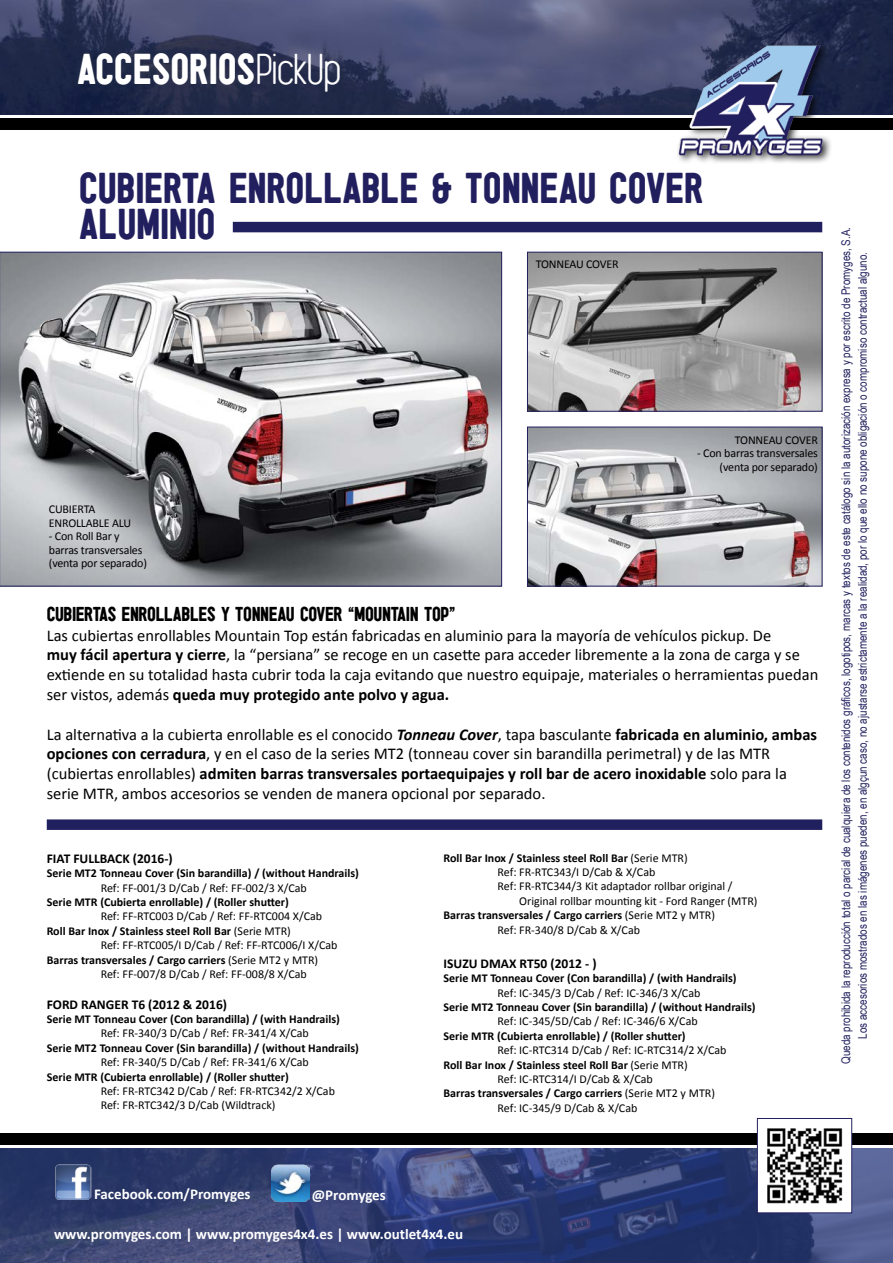
<style>
.page{position:relative;width:893px;height:1263px;background:#fff}
.page>*{position:absolute;margin:0;border:0;box-sizing:border-box;transform-origin:0 0}
.t1{font:45px/36px "Sugo";letter-spacing:-.01em;color:#221f5e}
.t2{font:45px "Sugo";color:#fff}
.t3{font:21px "Sugo";letter-spacing:-.015em;color:#000}
.t4{font:16.5px/19.8px "Calibri";color:#000}
.t5{font:700 15px "Calibri";color:#fff}
.t6{font:700 13.5px "Calibri";color:#000}
.t7{font:12px/13.5px "Calibri";color:#000}
.t8{font:700 12px "Calibri";color:#000}
.t9{font:12px/16.5px "Arial Narrow";color:#21205e;text-align:center}
.t10{font:12px "Calibri";letter-spacing:-.02em;color:#000}
.s1{font-weight:200}
.s2{font-weight:700}
.s3{font-weight:700;font-style:italic}
.s4{font-weight:400}
</style>
<div class="page">
<img style="left:0;top:1148px;width:892px;height:115px">
<img style="left:54px;top:1163px;width:38px;height:38px">
<img style="left:272px;top:1164px;width:37px;height:38px">
<div style="left:0;top:1134px;width:893px;height:11px;background:#000"></div>
<svg style="left:757px;top:1118px;width:95px;height:95px"></svg>
<img style="left:0;top:0;width:892px;height:115px">
<div style="left:0;top:118px;width:893px;height:11px;background:#000"></div>
<img style="left:670px;top:30px;width:169px;height:133px">
<hr style="left:892px;top:1148px;width:1px;height:115px;background:#25408f">
<hr style="left:892px;top:0;width:1px;height:115px;background:#25408f">
<img style="left:2px;top:254px;width:498px;height:330px">
<img style="left:529px;top:254px;width:291px;height:155px">
<div style="left:527px;top:252px;width:295px;height:159px;border:1px solid #21205e"></div>
<div style="left:233px;top:222px;width:589px;height:10px;background:#21205e"></div>
<img style="left:529px;top:429px;width:291px;height:155px">
<div style="left:527px;top:427px;width:295px;height:159px;border:1px solid #21205e"></div>
<div style="left:47px;top:819px;width:775px;height:11px;background:#21205e"></div>
<h1 class="t2" style="left:77px;top:42px;width:265px">ACCESORIOS<span class="s1">PickUp</span></h1>
<h1 class="t1" style="left:79px;top:169px;width:626px">CUBIERTA ENROLLABLE &amp; TONNEAU COVER<br>ALUMINIO</h1>
<p class="t7" style="left:49px;top:503px;width:84px">CUBIERTA<br>ENROLLABLE ALU</p>
<p class="t7" style="left:49px;top:530px;width:100px">- Con Roll Bar y barras transversales (venta por separado)</p>
<p class="t10" style="left:536px;top:257px;width:84px">TONNEAU COVER</p>
<p class="t10" style="left:735px;top:432px;width:84px">TONNEAU COVER</p>
<p class="t7" style="left:697px;top:447px;width:122px;text-align:right">- Con barras transversales (venta por separado)</p>
<h2 class="t3" style="left:47px;top:601px;width:410px">CUBIERTAS ENROLLABLES Y TONNEAU COVER “MOUNTAIN TOP”</h2>
<p class="t4" style="left:47px;top:625px;width:773px">Las cubiertas enrollables Mountain Top están fabricadas en aluminio para la mayoría de vehículos pickup. De<br><span class="s2">muy fácil apertura y cierre</span>, la “persiana” se recoge en un casette para acceder libremente a la zona de carga y se extiende en su totalidad hasta cubrir toda la caja evitando que nuestro equipaje, materiales o herramientas puedan ser vistos, además <span class="s2">queda muy protegido ante polvo y agua.</span></p>
<p class="t4" style="left:47px;top:724px;width:772px">La alternativa a la cubierta enrollable es el conocido <span class="s3">Tonneau Cover</span>, tapa basculante <span class="s2">fabricada en aluminio, ambas opciones con cerradura</span>, y en el caso de la series MT2 (tonneau cover sin barandilla perimetral) y de las MTR (cubiertas enrollables) <span class="s2">admiten barras transversales portaequipajes y roll bar de acero inoxidable</span> solo para la serie MTR, ambos accesorios se venden de manera opcional por separado.</p>
<p class="t6" style="left:47px;top:850px;width:128px">FIAT FULLBACK (2016-)</p>
<p class="t8" style="left:47px;top:865px;width:314px">Serie MT2 Tonneau Cover (Sin barandilla) / (without Handrails)</p>
<p class="t7" style="left:101px;top:881px;width:208px">Ref: FF-001/3 D/Cab / Ref: FF-002/3 X/Cab</p>
<p class="t8" style="left:47px;top:894px;width:244px">Serie MTR (Cubierta enrollable) / (Roller shutter)</p>
<p class="t7" style="left:101px;top:910px;width:223px">Ref: FF-RTC003 D/Cab / Ref: FF-RTC004 X/Cab</p>
<p class="t8" style="left:47px;top:923px;width:246px">Roll Bar Inox / Stainless steel Roll Bar <span class="s4">(Serie MTR)</span></p>
<p class="t7" style="left:101px;top:938px;width:238px">Ref: FF-RTC005/I D/Cab / Ref: FF-RTC006/I X/Cab</p>
<p class="t8" style="left:47px;top:952px;width:273px">Barras transversales / Cargo carriers <span class="s4">(Serie MT2 y MTR)</span></p>
<p class="t7" style="left:101px;top:967px;width:208px">Ref: FF-007/8 D/Cab / Ref: FF-008/8 X/Cab</p>
<p class="t6" style="left:47px;top:995px;width:182px">FORD RANGER T6 (2012 &amp; 2016)</p>
<p class="t8" style="left:47px;top:1011px;width:295px">Serie MT Tonneau Cover (Con barandilla) / (with Handrails)</p>
<p class="t7" style="left:101px;top:1027px;width:210px">Ref: FR-340/3 D/Cab / Ref: FR-341/4 X/Cab</p>
<p class="t8" style="left:47px;top:1040px;width:314px">Serie MT2 Tonneau Cover (Sin barandilla) / (without Handrails)</p>
<p class="t7" style="left:101px;top:1055px;width:210px">Ref: FR-340/5 D/Cab / Ref: FR-341/6 X/Cab</p>
<p class="t8" style="left:47px;top:1069px;width:244px">Serie MTR (Cubierta enrollable) / (Roller shutter)</p>
<p class="t7" style="left:101px;top:1084px;width:236px;line-height:14.4px">Ref: FR-RTC342 D/Cab / Ref: FR-RTC342/2 X/Cab<br>Ref: FR-RTC342/3 D/Cab (Wildtrack)</p>
<p class="t8" style="left:443px;top:850px;width:246px">Roll Bar Inox / Stainless steel Roll Bar <span class="s4">(Serie MTR)</span></p>
<p class="t7" style="left:497px;top:865px;width:159px">Ref: FR-RTC343/I D/Cab &amp; X/Cab</p>
<p class="t7" style="left:497px;top:880px;width:237px">Ref: FR-RTC344/3 Kit adaptador rollbar original /</p>
<p class="t7" style="left:519px;top:894px;width:240px">Original rollbar mounting kit - Ford Ranger (MTR)</p>
<p class="t8" style="left:443px;top:907px;width:273px">Barras transversales / Cargo carriers <span class="s4">(Serie MT2 y MTR)</span></p>
<p class="t7" style="left:497px;top:923px;width:144px">Ref: FR-340/8 D/Cab &amp; X/Cab</p>
<p class="t6" style="left:443px;top:955px;width:155px">ISUZU DMAX RT50 (2012 - )</p>
<p class="t8" style="left:443px;top:970px;width:295px">Serie MT Tonneau Cover (Con barandilla) / (with Handrails)</p>
<p class="t7" style="left:497px;top:986px;width:204px">Ref: IC-345/3 D/Cab / Ref: IC-346/3 X/Cab</p>
<p class="t8" style="left:443px;top:999px;width:314px">Serie MT2 Tonneau Cover (Sin barandilla) / (without Handrails)</p>
<p class="t7" style="left:497px;top:1015px;width:202px">Ref: IC-345/5D/Cab / Ref: IC-346/6 X/Cab</p>
<p class="t8" style="left:443px;top:1028px;width:244px">Serie MTR (Cubierta enrollable) / (Roller shutter)</p>
<p class="t7" style="left:497px;top:1043px;width:230px">Ref: IC-RTC314 D/Cab / Ref: IC-RTC314/2 X/Cab</p>
<p class="t8" style="left:443px;top:1057px;width:246px">Roll Bar Inox / Stainless steel Roll Bar <span class="s4">(Serie MTR)</span></p>
<p class="t7" style="left:497px;top:1072px;width:157px">Ref: IC-RTC314/I D/Cab &amp; X/Cab</p>
<p class="t8" style="left:443px;top:1086px;width:273px">Barras transversales / Cargo carriers <span class="s4">(Serie MT2 y MTR)</span></p>
<p class="t7" style="left:497px;top:1101px;width:141px">Ref: IC-345/9 D/Cab &amp; X/Cab</p>
<p class="t9" style="left:837px;top:1064px;width:838px;rotate:-90deg">Queda prohibida la reproducción total o parcial de cualquiera de los contenidos gráficos, logotipos, marcas y textos de este catálogo sin la autorización expresa y por escrito de Promyges, S.A.<br>Los accesorios mostrados en las imágenes pueden, en algçun caso, no ajustarse estrictamente a la realidad, por lo que ello no supone obligación o compromiso contractual alguno.</p>
<p class="t5" style="left:94px;top:1184px;width:158px">Facebook.com/Promyges</p>
<p class="t5" style="left:312px;top:1185px;width:76px">@Promyges</p>
<p class="t5" style="left:54px;top:1224px;width:411px">www.promyges.com | www.promyges4x4.es | www.outlet4x4.eu</p>
</div>
